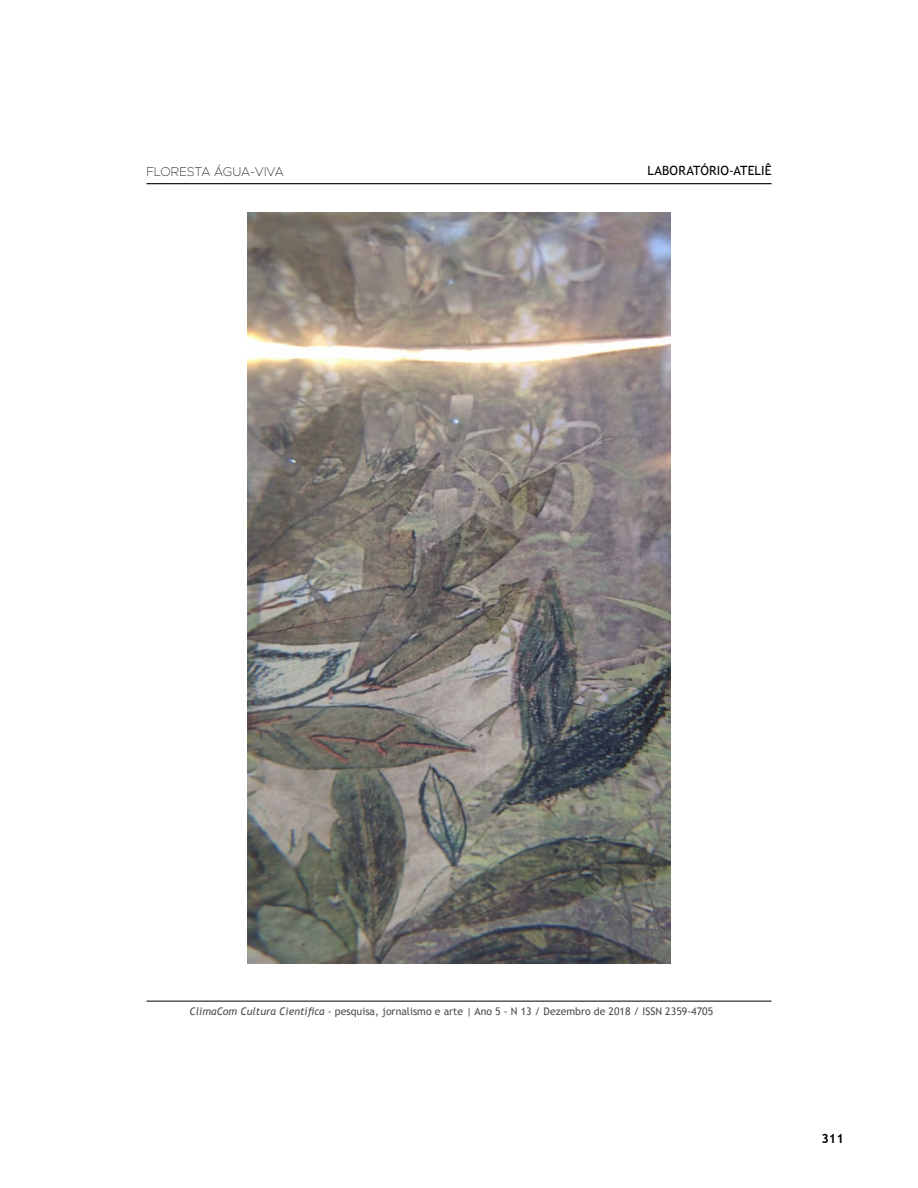
<style>
.page{position:relative;width:918px;height:1188px;background:#fff}
.page>*{position:absolute;margin:0;border:0;box-sizing:border-box;transform-origin:0 0}
.t1{font:12.75px "Trebuchet MS";letter-spacing:.01em;color:#000}
.t2{font:100 12.75px "Metropolis";letter-spacing:-.005em;color:#000}
.t3{font:700 12.75px "Trebuchet MS";color:#000}
.t4{font:10.5px "Trebuchet MS";color:#4d4d4f}
.s1{font-style:italic}
</style>
<div class="page">
<hr style="left:146px;top:183px;width:626px;height:1px;background:#000">
<hr style="left:146px;top:1001px;width:626px;height:1px;background:#000">
<img style="left:248px;top:213px;width:422px;height:751px">
<p class="t2" style="left:146px;top:164px;width:139px">FLORESTA ÁGUA-VIVA</p>
<p class="t1" style="left:648px;top:163px;width:126px">LABORATÓRIO-ATELIÊ</p>
<p class="t4" style="left:190px;top:1006px;width:525px"><span class="s1">ClimaCom Cultura Científica</span> - pesquisa, jornalismo e arte | Ano 5 - N 13 / Dezembro de 2018 / ISSN 2359-4705</p>
<p class="t3" style="left:821px;top:1130px;width:24px">311</p>
</div>
